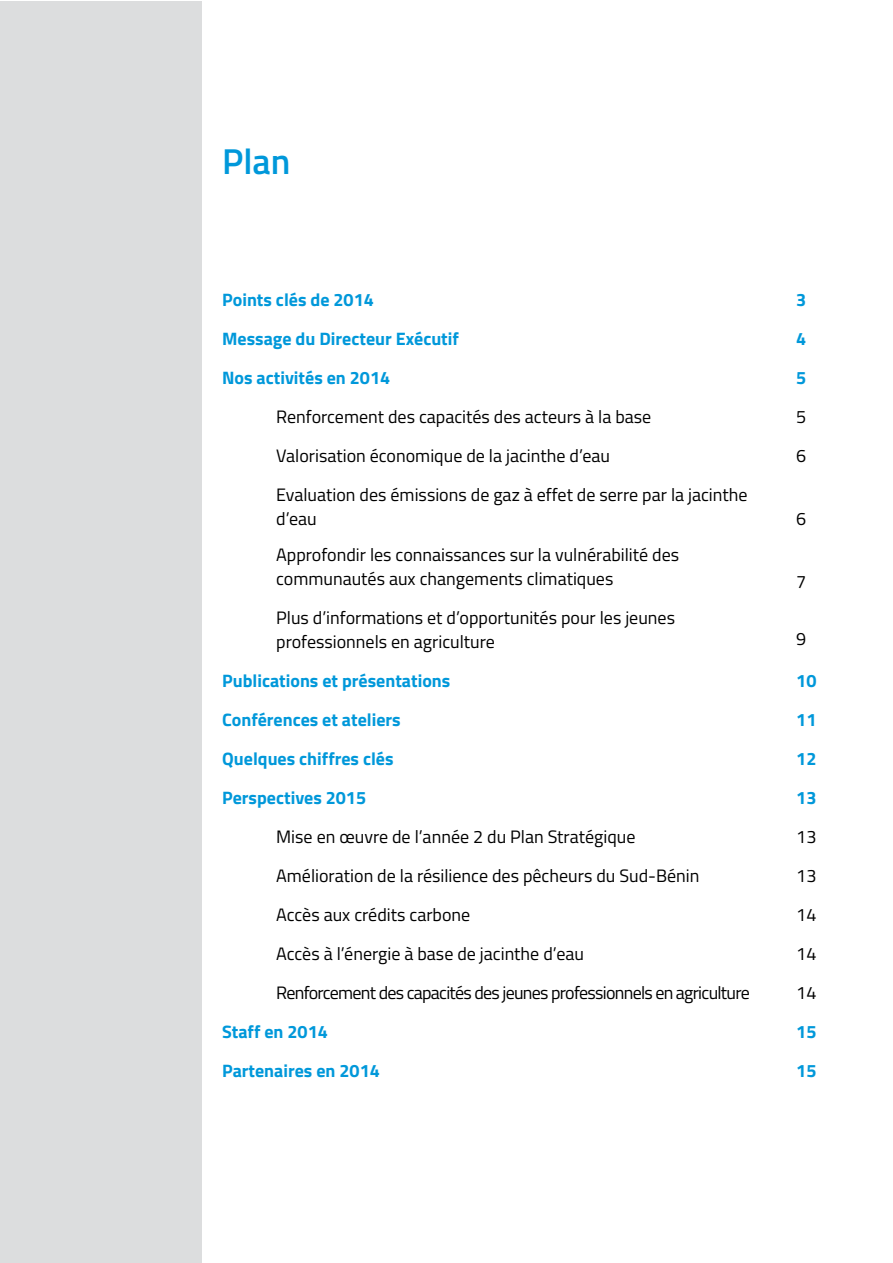
<style>
.page{position:relative;width:893px;height:1263px;background:#fff}
.page>*{position:absolute;margin:0;border:0;box-sizing:border-box;transform-origin:0 0}
.t1{font:600 36px "Titillium Web";color:#0098da}
.t2{font:18px/39px "Titillium Web";color:#000}
.t3{font:700 18px/39px "Titillium Web";color:#0098da}
</style>
<div class="page">
<div style="left:0;top:2px;width:202px;height:1261px;background:#dcddde"></div>
<h1 class="t1" style="left:222px;top:134px;width:70px">Plan</h1>
<p class="t3" style="left:222px;top:279px;width:238px">Points clés de 2014<br>Message du Directeur Exécutif<br>Nos activités en 2014</p>
<p class="t2" style="left:276px;top:397px;width:473px">Renforcement des capacités des acteurs à la base<br>Valorisation économique de la jacinthe d’eau<br>Evaluation des émissions de gaz à effet de serre par la jacinthe</p>
<p class="t2" style="left:276px;top:500px;width:405px;line-height:36px">d’eau<br>Approfondir les connaissances sur la vulnérabilité des</p>
<p class="t2" style="left:276px;top:559px;width:400px">communautés aux changements climatiques<br>Plus d’informations et d’opportunités pour les jeunes</p>
<p class="t2" style="left:276px;top:622px;width:220px">professionnels en agriculture</p>
<p class="t3" style="left:222px;top:660px;width:230px">Publications et présentations<br>Conférences et ateliers<br>Quelques chiffres clés<br>Perspectives 2015</p>
<p class="t2" style="left:276px;top:817px;width:475px">Mise en œuvre de l’année 2 du Plan Stratégique<br>Amélioration de la résilience des pêcheurs du Sud-Bénin<br>Accès aux crédits carbone<br>Accès à l’énergie à base de jacinthe d’eau<br>Renforcement des capacités des jeunes professionnels en agriculture</p>
<p class="t3" style="left:222px;top:1012px;width:159px">Staff en 2014<br>Partenaires en 2014</p>
<p class="t3" style="left:796px;top:279px;width:12px;text-align:justify">3<br>4<br>5</p>
<p class="t2" style="left:796px;top:397px;width:12px">5<br>6</p>
<p class="t2" style="left:796px;top:499px;width:12px">6</p>
<p class="t2" style="left:796px;top:562px;width:12px">7</p>
<p class="t2" style="left:796px;top:619px;width:12px">9</p>
<p class="t3" style="left:796px;top:661px;width:22px;text-align:justify">10<br>11<br>12<br>13</p>
<p class="t2" style="left:796px;top:817px;width:22px;text-align:justify">13<br>13<br>14<br>14<br>14</p>
<p class="t3" style="left:796px;top:1012px;width:22px">15<br>15</p>
</div>
